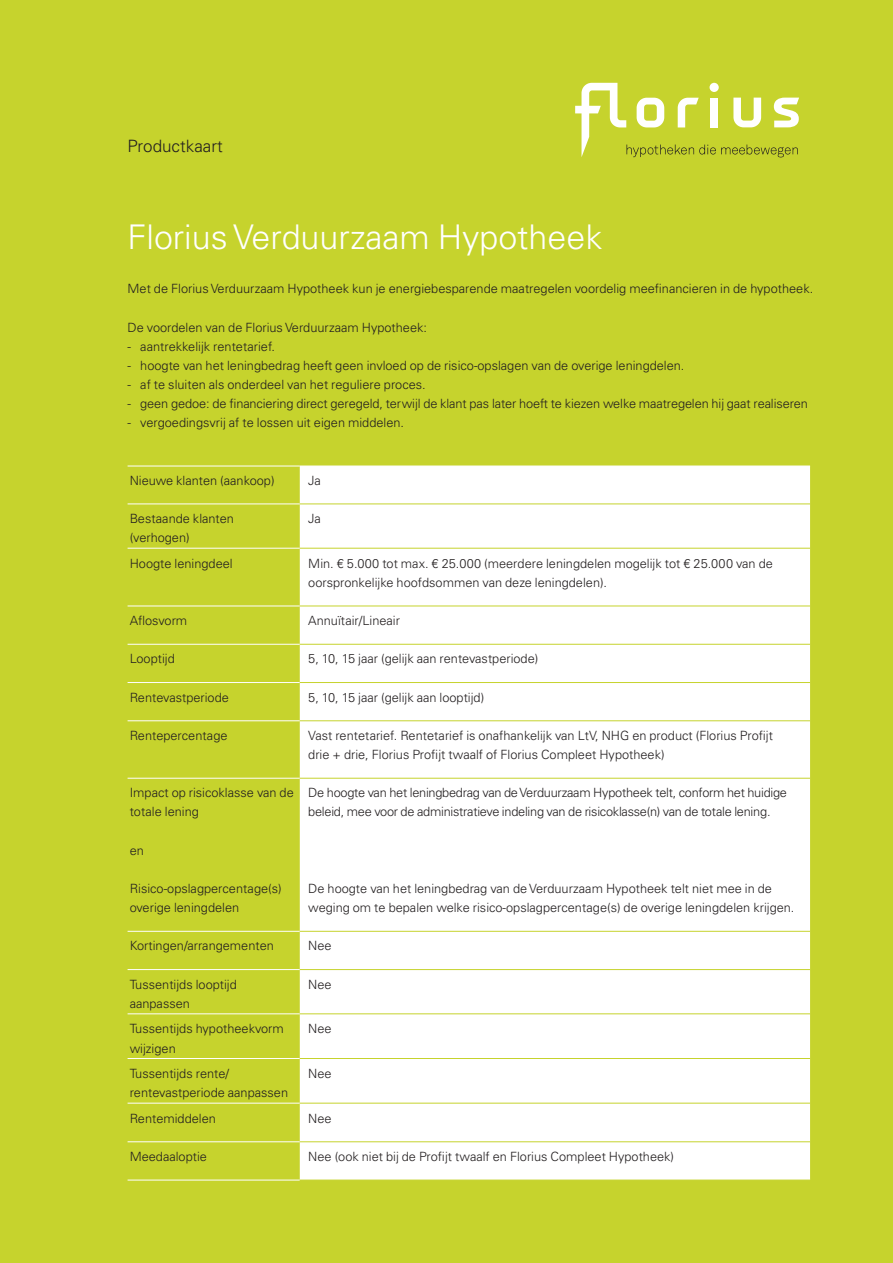
<style>
.page{position:relative;width:893px;height:1263px;background:#c6d32d}
.page>*{position:absolute;margin:0;border:0;box-sizing:border-box;transform-origin:0 0}
.t1{font:300 34.05px "Univers LT Std";color:#fff}
.t2{font:300 16.95px "Univers LT Std";color:#231f20}
.t3{font:300 12.75px/19.2px "Univers LT Std";color:#231f20}
.t4{font:300 12.75px/19.2px "Univers LT Std";letter-spacing:-.02em;color:#231f20}
</style>
<div class="page">
<svg style="left:575px;top:83px;width:224px;height:74px"></svg>
<div style="left:300px;top:467px;width:510px;height:713px;background:#fff"></div>
<hr style="left:128px;top:466px;width:172px;height:1px;background:#fff">
<hr style="left:128px;top:503px;width:172px;height:1px;background:#fff">
<hr style="left:128px;top:548px;width:172px;height:1px;background:#fff">
<hr style="left:128px;top:606px;width:172px;height:1px;background:#fff">
<hr style="left:128px;top:644px;width:172px;height:1px;background:#fff">
<hr style="left:128px;top:682px;width:172px;height:1px;background:#fff">
<hr style="left:128px;top:720px;width:172px;height:1px;background:#fff">
<hr style="left:128px;top:778px;width:172px;height:1px;background:#fff">
<hr style="left:128px;top:931px;width:172px;height:1px;background:#fff">
<hr style="left:128px;top:969px;width:172px;height:1px;background:#fff">
<hr style="left:128px;top:1013px;width:172px;height:1px;background:#fff">
<hr style="left:128px;top:1058px;width:172px;height:1px;background:#fff">
<hr style="left:128px;top:1103px;width:172px;height:1px;background:#fff">
<hr style="left:128px;top:1141px;width:172px;height:1px;background:#fff">
<hr style="left:128px;top:1180px;width:172px;height:1px;background:#fff">
<hr style="left:300px;top:548px;width:510px;height:1px;background:#c6d32d">
<hr style="left:300px;top:606px;width:510px;height:1px;background:#c6d32d">
<hr style="left:300px;top:644px;width:510px;height:1px;background:#c6d32d">
<hr style="left:300px;top:682px;width:510px;height:1px;background:#c6d32d">
<hr style="left:300px;top:720px;width:510px;height:1px;background:#c6d32d">
<hr style="left:300px;top:778px;width:510px;height:1px;background:#c6d32d">
<hr style="left:300px;top:931px;width:510px;height:1px;background:#c6d32d">
<hr style="left:300px;top:969px;width:510px;height:1px;background:#c6d32d">
<hr style="left:300px;top:1013px;width:510px;height:1px;background:#c6d32d">
<hr style="left:300px;top:1058px;width:510px;height:1px;background:#c6d32d">
<hr style="left:300px;top:1103px;width:510px;height:1px;background:#c6d32d">
<hr style="left:300px;top:1141px;width:510px;height:1px;background:#c6d32d">
<hr style="left:300px;top:503px;width:510px;height:1px;background:#c6d32d">
<hr style="left:300px;top:466px;width:510px;height:1px;background:#fff">
<h2 class="t2" style="left:128px;top:136px;width:97px">Productkaart</h2>
<h1 class="t1" style="left:128px;top:216px;width:476px">Florius Verduurzaam Hypotheek</h1>
<p class="t3" style="left:128px;top:279px;width:687px">Met de Florius Verduurzaam Hypotheek kun je energiebesparende maatregelen voordelig meefinancieren in de hypotheek.</p>
<p class="t3" style="left:128px;top:318px;width:301px">De voordelen van de Florius Verduurzaam Hypotheek:</p>
<p class="t3" style="left:128px;top:337px;width:149px">- aantrekkelijk rentetarief.</p>
<p class="t3" style="left:128px;top:356px;width:558px">- hoogte van het leningbedrag heeft geen invloed op de risico-opslagen van de overige leningdelen.</p>
<p class="t3" style="left:128px;top:375px;width:300px">- af te sluiten als onderdeel van het reguliere proces.</p>
<p class="t3" style="left:128px;top:394px;width:682px">- geen gedoe: de financiering direct geregeld, terwijl de klant pas later hoeft te kiezen welke maatregelen hij gaat realiseren</p>
<p class="t3" style="left:128px;top:413px;width:278px">- vergoedingsvrij af te lossen uit eigen middelen.</p>
<p class="t3" style="left:130px;top:471px;width:146px">Nieuwe klanten (aankoop)</p>
<p class="t3" style="left:308px;top:471px;width:14px">Ja</p>
<p class="t3" style="left:130px;top:509px;width:106px">Bestaande klanten (verhogen)</p>
<p class="t3" style="left:308px;top:509px;width:14px">Ja</p>
<p class="t3" style="left:130px;top:554px;width:104px">Hoogte leningdeel</p>
<p class="t3" style="left:308px;top:554px;width:466px">Min. € 5.000 tot max. € 25.000 (meerdere leningdelen mogelijk tot € 25.000 van de oorspronkelijke hoofdsommen van deze leningdelen).</p>
<p class="t3" style="left:130px;top:611px;width:59px">Aflosvorm</p>
<p class="t3" style="left:308px;top:611px;width:93px">Annuïtair/Lineair</p>
<p class="t3" style="left:130px;top:649px;width:47px">Looptijd</p>
<p class="t3" style="left:308px;top:649px;width:232px">5, 10, 15 jaar (gelijk aan rentevastperiode)</p>
<p class="t3" style="left:130px;top:687px;width:101px">Rentevastperiode</p>
<p class="t3" style="left:308px;top:687px;width:177px">5, 10, 15 jaar (gelijk aan looptijd)</p>
<p class="t3" style="left:130px;top:726px;width:99px">Rentepercentage</p>
<p class="t3" style="left:308px;top:726px;width:466px">Vast rentetarief. Rentetarief is onafhankelijk van LtV, NHG en product (Florius Profijt drie + drie, Florius Profijt twaalf of Florius Compleet Hypotheek)</p>
<p class="t3" style="left:130px;top:783px;width:166px">Impact op risicoklasse van de totale lening</p>
<p class="t3" style="left:130px;top:841px;width:16px">en</p>
<p class="t3" style="left:130px;top:879px;width:153px">Risico-opslagpercentage(s) overige leningdelen</p>
<p class="t4" style="left:308px;top:783px;width:480px">De hoogte van het leningbedrag van de Verduurzaam Hypotheek telt, conform het huidige beleid, mee voor de administratieve indeling van de risicoklasse(n) van de totale lening.</p>
<p class="t3" style="left:308px;top:879px;width:488px">De hoogte van het leningbedrag van de Verduurzaam Hypotheek telt niet mee in de weging om te bepalen welke risico-opslagpercentage(s) de overige leningdelen krijgen.</p>
<p class="t3" style="left:130px;top:936px;width:146px">Kortingen/arrangementen</p>
<p class="t3" style="left:308px;top:936px;width:25px">Nee</p>
<p class="t3" style="left:130px;top:974px;width:109px">Tussentijds looptijd aanpassen</p>
<p class="t3" style="left:308px;top:974px;width:25px">Nee</p>
<p class="t3" style="left:130px;top:1019px;width:156px">Tussentijds hypotheekvorm wijzigen</p>
<p class="t3" style="left:308px;top:1019px;width:25px">Nee</p>
<p class="t3" style="left:130px;top:1064px;width:160px">Tussentijds rente/ rentevastperiode aanpassen</p>
<p class="t3" style="left:308px;top:1064px;width:25px">Nee</p>
<p class="t3" style="left:130px;top:1108px;width:88px">Rentemiddelen</p>
<p class="t3" style="left:308px;top:1108px;width:25px">Nee</p>
<p class="t3" style="left:130px;top:1147px;width:79px">Meedaaloptie</p>
<p class="t3" style="left:308px;top:1147px;width:367px">Nee (ook niet bij de Profijt twaalf en Florius Compleet Hypotheek)</p>
</div>
